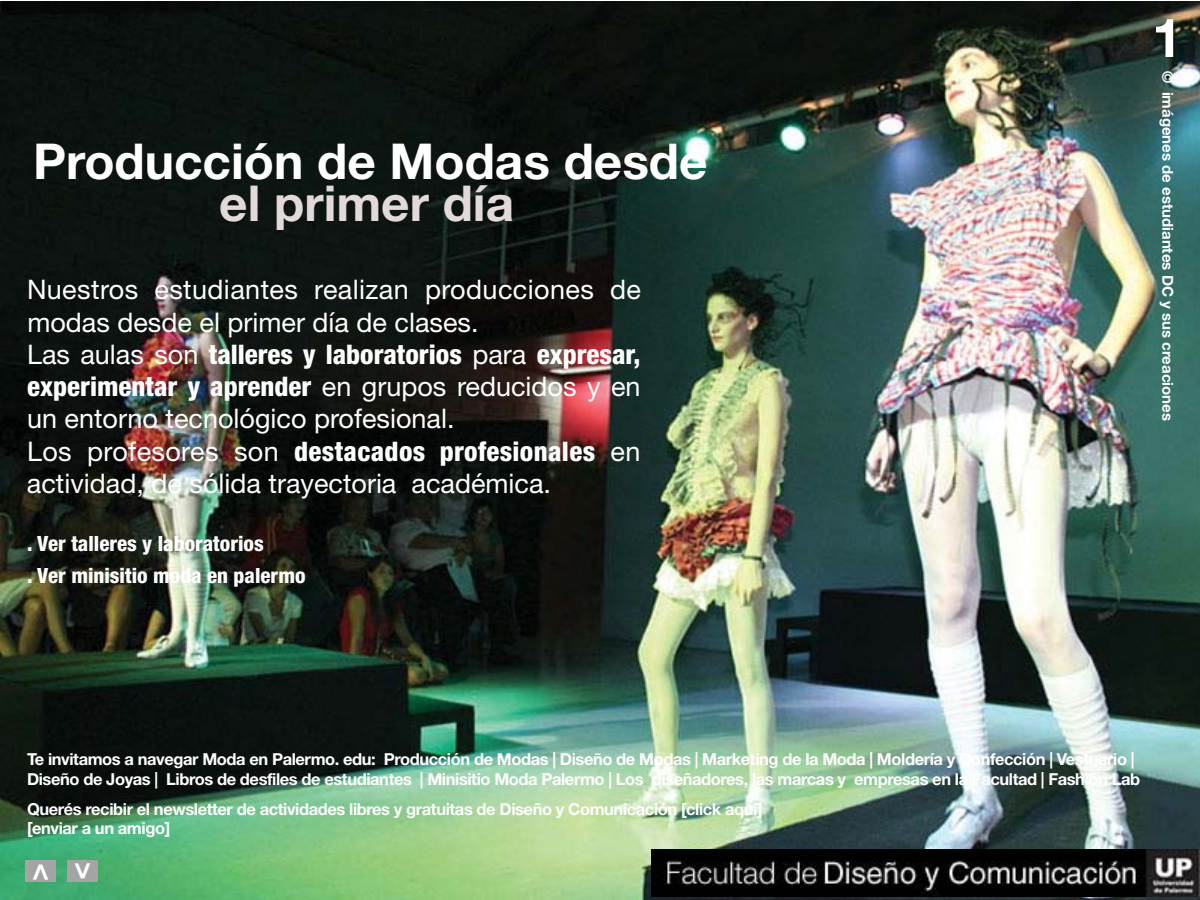
<style>
.page{position:relative;width:1200px;height:900px;background:#fff}
.page>*{position:absolute;margin:0;border:0;box-sizing:border-box;transform-origin:0 0}
.t1{font:700 54px "Helvetica Neue";color:#fff}
.t2{font:700 49.5px "Helvetica Neue";color:#fff}
.t3{font:700 49.5px "Helvetica Neue";color:#e2d9d9}
.t4{font:700 29.7px "Helvetica Neue";color:#fff}
.t5{font:27px/32.2px "Helvetica Neue";color:#fff}
.t6{font:800 condensed 21px/32.2px "Helvetica Neue";color:#fff}
.t7{font:700 16.5px/19.5px "Helvetica Neue";letter-spacing:-.025em;color:#fff}
.t8{font:700 15px "Helvetica Neue";color:#fff}
.s1{font-weight:800;font-stretch:condensed}
</style>
<div class="page">
<img style="left:0;top:2px;width:1200px;height:898px">
<img style="left:651px;top:849px;width:549px;height:48px">
<div style="left:26px;top:861px;width:30px;height:21px;background:#a5a4a4"></div>
<div style="left:67px;top:861px;width:30px;height:21px;background:#a5a4a4"></div>
<h2 class="t2" style="left:33px;top:131px;width:676px">Producción de Modas desde</h2>
<h2 class="t3" style="left:219px;top:173px;width:296px">el primer día</h2>
<p class="t5" style="left:27px;top:273px;width:615px">Nuestros estudiantes realizan producciones de modas desde el primer día de clases.<br>Las aulas son <span class="s1">talleres y laboratorios</span> para <span class="s1">expresar, experimentar y aprender</span> en grupos reducidos y en un entorno tecnológico profesional.<br>Los profesores son <span class="s1">destacados profesionales</span> en actividad, de sólida trayectoria académica.</p>
<p class="t6" style="left:27px;top:527px;width:280px">. Ver talleres y laboratorios<br>. Ver minisitio moda en palermo</p>
<h1 class="t1" style="left:1152px;top:4px;width:32px">1</h1>
<p class="t8" style="left:1177px;top:71px;width:351px;rotate:90deg">© imágenes de estudiantes DC y sus creaciones</p>
<p class="t7" style="left:27px;top:749px;width:1115px">Te invitamos a navegar Moda en Palermo. edu: Producción de Modas | Diseño de Modas | Marketing de la Moda | Moldería y Confección | Vestuario |<br>Diseño de Joyas | Libros de desfiles de estudiantes | Minisitio Moda Palermo | Los diseñadores, las marcas y empresas en la Facultad | Fashion Lab</p>
<p class="t7" style="left:27px;top:799px;width:737px">Querés recibir el newsletter de actividades libres y gratuitas de Diseño y Comunicación [click aqui] [enviar a un amigo]</p>
<h3 class="t4" style="left:19px;top:881px;width:19px;rotate:-90deg">&gt;</h3>
<h3 class="t4" style="left:104px;top:862px;width:19px;rotate:90deg">&gt;</h3>
</div>
